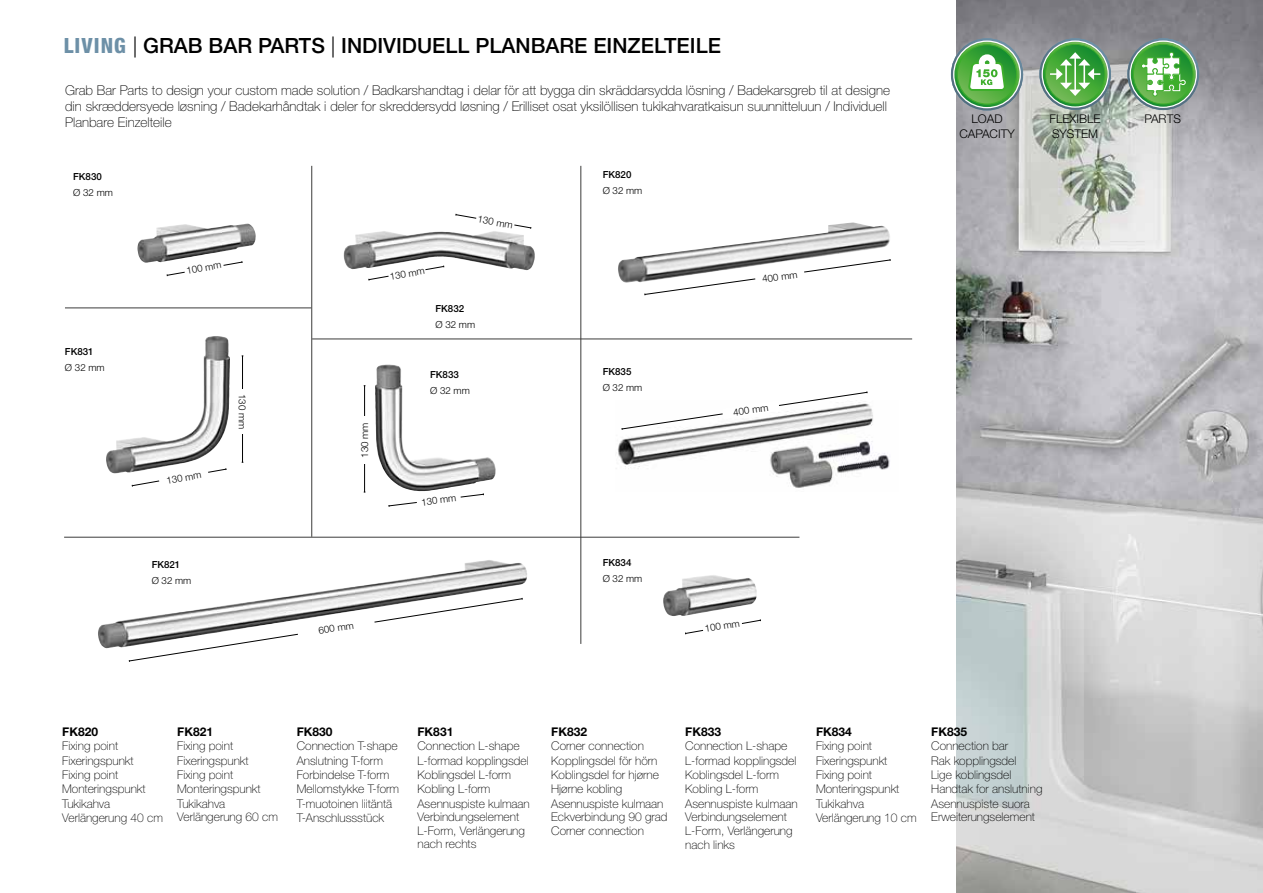
<style>
.page{position:relative;width:1263px;height:893px;background:#fff}
.page>*{position:absolute;margin:0;border:0;box-sizing:border-box;transform-origin:0 0}
.t1{font:500 21px "Helvetica Neue LT Std";color:#000}
.t2{font:100 13.5px/16.2px "Helvetica Neue LT Std";color:#000}
.t3{font:100 12px/14.4px "Helvetica Neue LT Std";color:#000}
.t4{font:700 12px "Helvetica Neue LT Std";color:#000}
.t5{font:300 12px/14.4px "Helvetica Neue LT Std";color:#000}
.t6{font:300 9.75px "Helvetica Neue LT Std";color:#000}
.t7{font:500 9.75px "Helvetica Neue LT Std";color:#000}
.s1{font-weight:800;font-stretch:condensed;color:#6d90a7}
.s2{font-weight:300}
</style>
<div class="page">
<img style="left:956px;top:0;width:307px;height:893px">
<hr style="left:311px;top:166px;width:1px;height:371px;background:#3c3c3b">
<hr style="left:64px;top:537px;width:735px;height:1px;background:#3c3c3b">
<hr style="left:580px;top:166px;width:1px;height:478px;background:#3c3c3b">
<hr style="left:312px;top:339px;width:600px;height:1px;background:#3c3c3b">
<img style="left:137px;top:224px;width:119px;height:39px">
<svg style="left:167px;top:254px;width:76px;height:23px"></svg>
<img style="left:344px;top:231px;width:191px;height:39px">
<svg style="left:368px;top:263px;width:76px;height:18px"></svg>
<svg style="left:455px;top:213px;width:76px;height:19px"></svg>
<img style="left:106px;top:336px;width:124px;height:138px">
<svg style="left:132px;top:468px;width:95px;height:19px"></svg>
<hr style="left:242px;top:356px;width:1px;height:106px;background:#000">
<div style="left:237px;top:389px;width:11px;height:45px;background:#fff"></div>
<img style="left:375px;top:365px;width:121px;height:126px">
<hr style="left:364px;top:386px;width:1px;height:106px;background:#000">
<div style="left:359px;top:416px;width:11px;height:48px;background:#fff"></div>
<svg style="left:389px;top:493px;width:95px;height:14px"></svg>
<img style="left:618px;top:222px;width:272px;height:61px">
<svg style="left:644px;top:259px;width:247px;height:36px"></svg>
<img style="left:98px;top:560px;width:390px;height:88px">
<svg style="left:129px;top:598px;width:394px;height:64px"></svg>
<img style="left:618px;top:404px;width:272px;height:84px">
<svg style="left:622px;top:391px;width:246px;height:39px"></svg>
<hr style="left:65px;top:308px;width:246px;height:1px;background:#3c3c3b">
<svg style="left:1039px;top:38px;width:72px;height:72px"></svg>
<svg style="left:1042px;top:41px;width:66px;height:66px"></svg>
<div style="left:1041px;top:40px;width:68px;height:68px;border:2px solid #fff;border-radius:50%"></div>
<svg style="left:1043px;top:42px;width:64px;height:64px"></svg>
<svg style="left:1045px;top:44px;width:60px;height:60px"></svg>
<div style="left:1045px;top:44px;width:60px;height:60px;border:1px solid #3dae2b;border-radius:50%"></div>
<svg style="left:1050px;top:52px;width:50px;height:44px;background:#68b860"></svg>
<svg style="left:951px;top:38px;width:72px;height:72px"></svg>
<div style="left:953px;top:41px;width:68px;height:67px;border:3px solid #fff;border-radius:50%"></div>
<svg style="left:954px;top:42px;width:66px;height:65px"></svg>
<svg style="left:957px;top:45px;width:60px;height:59px"></svg>
<div style="left:957px;top:44px;width:60px;height:61px;border:1px solid #3dae2b;border-radius:50%"></div>
<div style="left:979px;top:54px;width:16px;height:17px;border:6px solid #fff;border-radius:50%"></div>
<svg style="left:967px;top:61px;width:38px;height:31px"></svg>
<svg style="left:1127px;top:38px;width:72px;height:72px"></svg>
<div style="left:1129px;top:41px;width:68px;height:67px;border:2px solid #fff;border-radius:50%"></div>
<svg style="left:1131px;top:42px;width:65px;height:65px"></svg>
<svg style="left:1133px;top:44px;width:60px;height:60px"></svg>
<div style="left:1133px;top:44px;width:60px;height:60px;border:1px solid #3dae2b;border-radius:50%"></div>
<svg style="left:1140px;top:51px;width:46px;height:46px"></svg>
<img style="left:663px;top:575px;width:94px;height:41px">
<svg style="left:685px;top:612px;width:76px;height:23px"></svg>
<h1 class="t1" style="left:64px;top:33px;width:659px"><span class="s1">LIVING</span> <span class="s2">|</span> GRAB BAR PARTS <span class="s2">|</span> INDIVIDUELL PLANBARE EINZELTEILE</h1>
<p class="t2" style="left:65px;top:82px;width:826px">Grab Bar Parts to design your custom made solution / Badkarshandtag i delar för att bygga din skräddarsydda lösning / Badekarsgreb til at designe din skræddersyede løsning / Badekarhåndtak i deler for skreddersydd løsning / Erilliset osat yksilöllisen tukikahvaratkaisun suunnitteluun / Individuell<br>Planbare Einzelteile</p>
<p class="t7" style="left:73px;top:170px;width:30px">FK830</p>
<p class="t6" style="left:73px;top:186px;width:41px">Ø 32 mm</p>
<p class="t7" style="left:65px;top:346px;width:30px">FK831</p>
<p class="t6" style="left:65px;top:362px;width:41px">Ø 32 mm</p>
<p class="t6" style="left:186px;top:265px;width:37px;rotate:-10deg">100 mm</p>
<p class="t6" style="left:165px;top:475px;width:37px;rotate:-10deg">130 mm</p>
<p class="t7" style="left:152px;top:559px;width:30px">FK821</p>
<p class="t6" style="left:152px;top:574px;width:41px">Ø 32 mm</p>
<p class="t6" style="left:248px;top:394px;width:37px;rotate:90deg">130 mm</p>
<p class="t6" style="left:359px;top:458px;width:37px;rotate:-90deg">130 mm</p>
<p class="t6" style="left:479px;top:213px;width:37px;rotate:10deg">130 mm</p>
<p class="t6" style="left:389px;top:271px;width:37px;rotate:-10deg">130 mm</p>
<p class="t7" style="left:435px;top:303px;width:30px">FK832</p>
<p class="t6" style="left:435px;top:319px;width:41px">Ø 32 mm</p>
<p class="t7" style="left:430px;top:368px;width:30px">FK833</p>
<p class="t6" style="left:430px;top:384px;width:41px">Ø 32 mm</p>
<p class="t6" style="left:421px;top:496px;width:37px;rotate:-7deg">130 mm</p>
<p class="t6" style="left:318px;top:624px;width:37px;rotate:-9deg">600 mm</p>
<p class="t7" style="left:603px;top:169px;width:30px">FK820</p>
<p class="t6" style="left:603px;top:184px;width:41px">Ø 32 mm</p>
<p class="t7" style="left:603px;top:366px;width:30px">FK835</p>
<p class="t6" style="left:603px;top:382px;width:41px">Ø 32 mm</p>
<p class="t7" style="left:603px;top:557px;width:30px">FK834</p>
<p class="t6" style="left:603px;top:573px;width:41px">Ø 32 mm</p>
<p class="t6" style="left:761px;top:273px;width:37px;rotate:-8deg">400 mm</p>
<p class="t6" style="left:732px;top:407px;width:37px;rotate:-9deg">400 mm</p>
<p class="t6" style="left:704px;top:623px;width:37px;rotate:-10deg">100 mm</p>
<p class="t5" style="left:959px;top:112px;width:57px;text-align:center">LOAD<br>CAPACITY</p>
<p class="t5" style="left:1144px;top:112px;width:38px">PARTS</p>
<p class="t5" style="left:1050px;top:112px;width:53px">FLEXIBLE<br>SYSTEM</p>
<p class="t4" style="left:62px;top:724px;width:37px">FK820</p>
<p class="t3" style="left:62px;top:739px;width:102px">Fixing point<br>Fixeringspunkt<br>Fixing point<br>Monteringspunkt<br>Tukikahva<br>Verlängerung 40 cm</p>
<p class="t4" style="left:177px;top:724px;width:37px">FK821</p>
<p class="t3" style="left:177px;top:739px;width:102px">Fixing point<br>Fixeringspunkt<br>Fixing point<br>Monteringspunkt<br>Tukikahva<br>Verlängerung 60 cm</p>
<p class="t4" style="left:297px;top:724px;width:37px">FK830</p>
<p class="t3" style="left:297px;top:739px;width:104px">Connection T-shape<br>Anslutning T-form<br>Forbindelse T-form<br>Mellomstykke T-form<br>T-muotoinen liitäntä<br>T-Anschlussstück</p>
<p class="t4" style="left:417px;top:724px;width:37px">FK831</p>
<p class="t3" style="left:417px;top:739px;width:114px;line-height:14px">Connection L-shape<br>L-formad kopplingsdel<br>Koblingsdel L-form<br>Kobling L-form<br>Asennuspiste kulmaan<br>Verbindungselement<br>L-Form, Verlängerung nach rechts</p>
<p class="t4" style="left:551px;top:724px;width:37px">FK832</p>
<p class="t3" style="left:551px;top:739px;width:118px">Corner connection<br>Kopplingsdel för hörn<br>Koblingsdel for hjørne<br>Hjørne kobling<br>Asennuspiste kulmaan<br>Eckverbindung 90 grad<br>Corner connection</p>
<p class="t4" style="left:685px;top:724px;width:37px">FK833</p>
<p class="t3" style="left:685px;top:739px;width:114px">Connection L-shape<br>L-formad kopplingsdel<br>Koblingsdel L-form<br>Kobling L-form<br>Asennuspiste kulmaan<br>Verbindungselement<br>L-Form, Verlängerung nach links</p>
<p class="t4" style="left:816px;top:724px;width:37px">FK834</p>
<p class="t3" style="left:816px;top:739px;width:102px">Fixing point<br>Fixeringspunkt<br>Fixing point<br>Monteringspunkt<br>Tukikahva<br>Verlängerung 10 cm</p>
<p class="t4" style="left:931px;top:724px;width:37px">FK835</p>
<p class="t3" style="left:931px;top:739px;width:113px">Connection bar<br>Rak kopplingsdel<br>Lige koblingsdel<br>Handtak for anslutning<br>Asennuspiste suora<br>Erweiterungselement</p>
</div>
